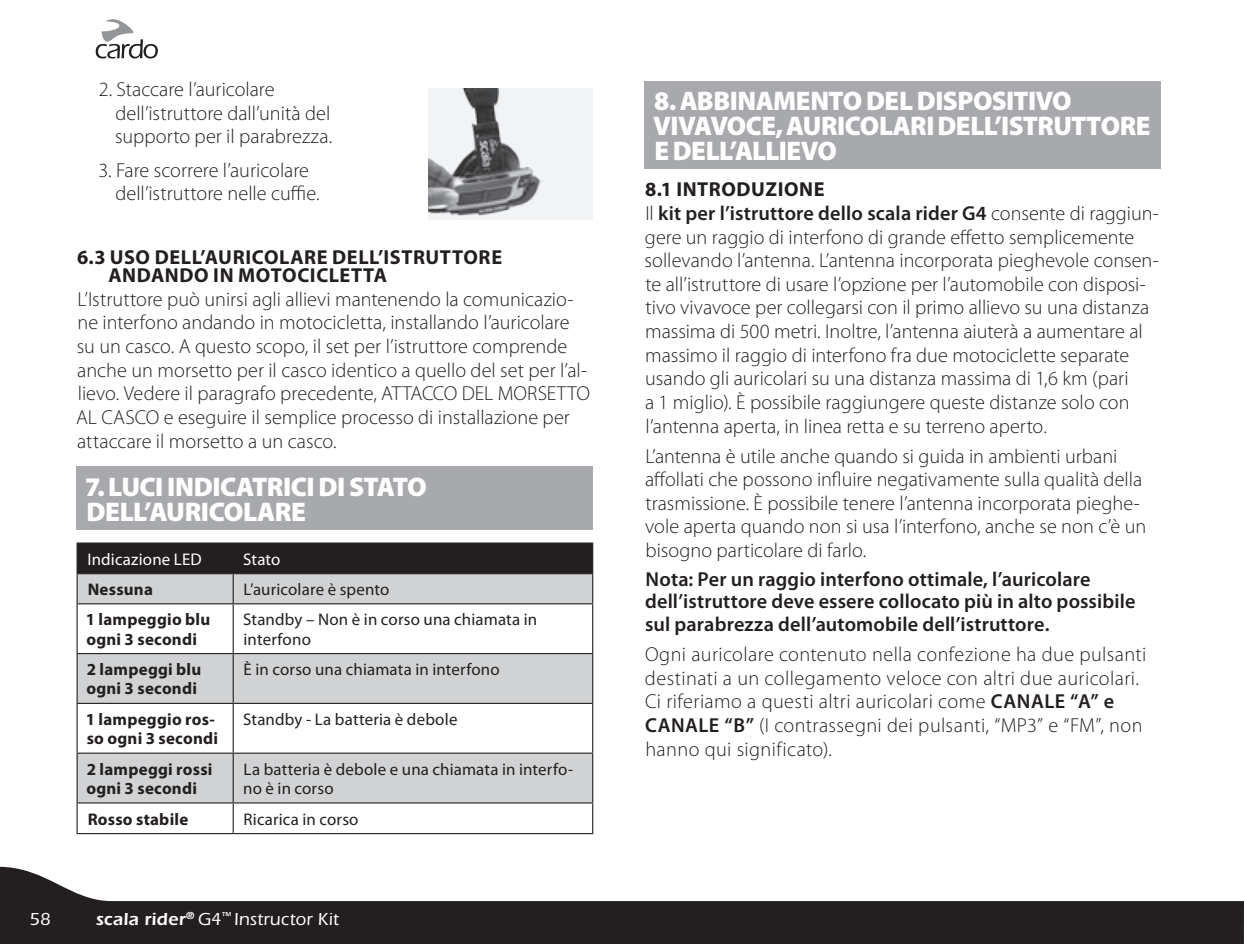
<style>
.page{position:relative;width:1244px;height:944px;background:#fff}
.page>*{position:absolute;margin:0;border:0;box-sizing:border-box;transform-origin:0 0}
.MAIN_HEADERS{font:900 27px/24.8px "Myriad Pro";letter-spacing:-.02em;color:#fff}
.PRIMARY_Body_Text{font:300 20.25px/23.6px "Myriad Pro";color:#231f20}
.PRIMARY_Body_Text-2{font:300 20.25px/23.6px "Myriad Pro";letter-spacing:.02em;color:#231f20}
.PRIMARY_Body_Text-3{font:600 20.25px/22.5px "Myriad Pro";letter-spacing:.005em;color:#231f20}
.Indented_w__Hang{font:300 20.25px/23.6px "Myriad Pro";color:#231f20}
.AutoStyle33{font:700 20.25px/18px "Myriad Pro";letter-spacing:.03em;color:#231f20}
.t1{font:500 18px "Itc Eras";letter-spacing:.015em;color:#fff}
.TABLE_Text{font:16.88px/19.1px "Myriad Pro";letter-spacing:.01em;color:#231f20}
.TABLE_Text-2{font:700 16.88px/19.1px "Myriad Pro";letter-spacing:.015em;color:#231f20}
.TABLE_Text-3{font:16.88px "Myriad Pro";letter-spacing:.01em;color:#fff}
.s1{font-weight:600}
</style>
<div class="page">
<svg style="left:96px;top:19px;width:62px;height:40px"></svg>
<svg style="left:0;top:867px;width:1243px;height:77px;fill:#231f20"></svg>
<svg style="left:1243px;top:901px;width:1px;height:43px"></svg>
<div style="left:428px;top:89px;width:165px;height:131px;background:#f2f3f4"></div>
<img style="left:428px;top:89px;width:114px;height:127px">
<div style="left:77px;top:467px;width:516px;height:63px;background:#a8a9ad"></div>
<svg style="left:78px;top:604px;width:514px;height:198px;fill:#d1d2d4"></svg>
<hr style="left:77px;top:603px;width:156px;height:1px;background:#231f20">
<hr style="left:77px;top:604px;width:1px;height:49px;background:#231f20">
<hr style="left:233px;top:603px;width:360px;height:1px;background:#231f20">
<hr style="left:233px;top:604px;width:1px;height:49px;background:#231f20">
<hr style="left:592px;top:604px;width:1px;height:49px;background:#231f20">
<hr style="left:77px;top:653px;width:156px;height:1px;background:#231f20">
<hr style="left:77px;top:654px;width:1px;height:49px;background:#231f20">
<hr style="left:233px;top:653px;width:360px;height:1px;background:#231f20">
<hr style="left:233px;top:654px;width:1px;height:49px;background:#231f20">
<hr style="left:592px;top:654px;width:1px;height:49px;background:#231f20">
<hr style="left:77px;top:703px;width:156px;height:1px;background:#231f20">
<hr style="left:77px;top:704px;width:1px;height:49px;background:#231f20">
<hr style="left:233px;top:703px;width:360px;height:1px;background:#231f20">
<hr style="left:233px;top:704px;width:1px;height:49px;background:#231f20">
<hr style="left:592px;top:704px;width:1px;height:49px;background:#231f20">
<hr style="left:77px;top:753px;width:156px;height:1px;background:#231f20">
<hr style="left:77px;top:754px;width:1px;height:48px;background:#231f20">
<hr style="left:233px;top:753px;width:360px;height:1px;background:#231f20">
<hr style="left:233px;top:754px;width:1px;height:48px;background:#231f20">
<hr style="left:592px;top:754px;width:1px;height:48px;background:#231f20">
<hr style="left:77px;top:802px;width:156px;height:1px;background:#231f20">
<hr style="left:77px;top:803px;width:1px;height:30px;background:#231f20">
<hr style="left:233px;top:802px;width:360px;height:1px;background:#231f20">
<hr style="left:233px;top:803px;width:1px;height:30px;background:#231f20">
<hr style="left:592px;top:803px;width:1px;height:30px;background:#231f20">
<hr style="left:77px;top:833px;width:156px;height:1px;background:#231f20">
<hr style="left:233px;top:833px;width:360px;height:1px;background:#231f20">
<hr style="left:77px;top:542px;width:156px;height:2px;background:#231f20">
<hr style="left:233px;top:542px;width:360px;height:2px;background:#231f20">
<svg style="left:77px;top:543px;width:516px;height:60px;background:#777577"></svg>
<hr style="left:77px;top:573px;width:156px;height:1px;background:#231f20">
<hr style="left:233px;top:573px;width:360px;height:1px;background:#231f20">
<div style="left:644px;top:81px;width:517px;height:88px;background:#a8a9ad"></div>
<p class="Indented_w__Hang" style="left:115px;top:77px;width:219px;text-indent:-16px">2. Staccare l’auricolare dell’istruttore dall’unità del supporto per il parabrezza.</p>
<p class="Indented_w__Hang" style="left:115px;top:158px;width:206px;text-indent:-17px">3. Fare scorrere l’auricolare dell’istruttore nelle cuffie.</p>
<p class="AutoStyle33" style="left:109px;top:248px;width:395px;text-indent:-31px">6.3 USO DELL’AURICOLARE DELL’ISTRUTTORE<br>ANDANDO IN MOTOCICLETTA</p>
<p class="PRIMARY_Body_Text" style="left:76px;top:287px;width:515px">L’Istruttore può unirsi agli allievi mantenendo la comunicazio&shy;ne interfono andando in motocicletta, installando l’auricolare su un casco. A questo scopo, il set per l’istruttore comprende anche un morsetto per il casco identico a quello del set per l’al&shy;lievo. Vedere il paragrafo precedente, ATTACCO DEL MORSETTO AL CASCO e eseguire il semplice processo di installazione per attaccare il morsetto a un casco.</p>
<p class="MAIN_HEADERS" style="left:85px;top:473px;width:343px">7. LUCI INDICATRICI DI STATO<br>DELL’AURICOLARE</p>
<p class="TABLE_Text-3" style="left:88px;top:549px;width:116px">Indicazione LED</p>
<p class="TABLE_Text-3" style="left:243px;top:549px;width:39px">Stato</p>
<p class="TABLE_Text-2" style="left:88px;top:579px;width:67px">Nessuna</p>
<p class="TABLE_Text" style="left:244px;top:579px;width:147px">L’auricolare è spento</p>
<p class="TABLE_Text-2" style="left:86px;top:610px;width:126px">1 lampeggio blu ogni 3 secondi</p>
<p class="TABLE_Text" style="left:243px;top:610px;width:295px">Standby – Non è in corso una chiamata in interfono</p>
<p class="TABLE_Text-2" style="left:86px;top:659px;width:116px">2 lampeggi blu ogni 3 secondi</p>
<p class="TABLE_Text" style="left:244px;top:660px;width:258px">È in corso una chiamata in interfono</p>
<p class="TABLE_Text-2" style="left:86px;top:709px;width:134px">1 lampeggio ros&shy;so ogni 3 secondi</p>
<p class="TABLE_Text" style="left:243px;top:710px;width:216px">Standby - La batteria è debole</p>
<p class="TABLE_Text-2" style="left:86px;top:759px;width:128px">2 lampeggi rossi ogni 3 secondi</p>
<p class="TABLE_Text" style="left:243px;top:759px;width:332px">La batteria è debole e una chiamata in interfo&shy;no è in corso</p>
<p class="TABLE_Text-2" style="left:88px;top:809px;width:102px">Rosso stabile</p>
<p class="TABLE_Text" style="left:244px;top:809px;width:116px">Ricarica in corso</p>
<p class="t1" style="left:30px;top:909px;width:23px">58</p>
<p class="t1" style="left:96px;top:909px;width:245px"><span class="s1">scala rider</span><sup>®</sup> G4<sup>™</sup> Instructor Kit</p>
<p class="MAIN_HEADERS" style="left:653px;top:88px;width:499px">8. ABBINAMENTO DEL DISPOSITIVO<br>VIVAVOCE, AURICOLARI DELL’ISTRUTTORE<br>E DELL’ALLIEVO</p>
<p class="AutoStyle33" style="left:645px;top:180px;width:181px">8.1 INTRODUZIONE</p>
<p class="PRIMARY_Body_Text" style="left:644px;top:201px;width:516px">Il <span class="s1">kit per l’istruttore dello scala rider G4</span> consente di raggiun&shy;gere un raggio di interfono di grande effetto semplicemente sollevando l’antenna. L’antenna incorporata pieghevole consen&shy;te all’istruttore di usare l’opzione per l’automobile con disposi&shy;tivo vivavoce per collegarsi con il primo allievo su una distanza massima di 500 metri. Inoltre, l’antenna aiuterà a aumentare al massimo il raggio di interfono fra due motociclette separate usando gli auricolari su una distanza massima di 1,6 km (pari<br>a 1 miglio). È possibile raggiungere queste distanze solo con l’antenna aperta, in linea retta e su terreno aperto.</p>
<p class="PRIMARY_Body_Text" style="left:645px;top:444px;width:503px">L’antenna è utile anche quando si guida in ambienti urbani affollati che possono influire negativamente sulla qualità della trasmissione. È possibile tenere l’antenna incorporata pieghe&shy;vole aperta quando non si usa l’interfono, anche se non c’è un bisogno particolare di farlo.</p>
<p class="PRIMARY_Body_Text-3" style="left:645px;top:567px;width:492px">Nota: Per un raggio interfono ottimale, l’auricolare dell’istruttore deve essere collocato più in alto possibile sul parabrezza dell’automobile dell’istruttore.</p>
<p class="PRIMARY_Body_Text-2" style="left:645px;top:642px;width:503px">Ogni auricolare contenuto nella confezione ha due pulsanti destinati a un collegamento veloce con altri due auricolari.<br>Ci riferiamo a questi altri auricolari come <span class="s1">CANALE “A” e CANALE “B”</span> (I contrassegni dei pulsanti, “MP3” e “FM”, non hanno qui significato).</p>
</div>
